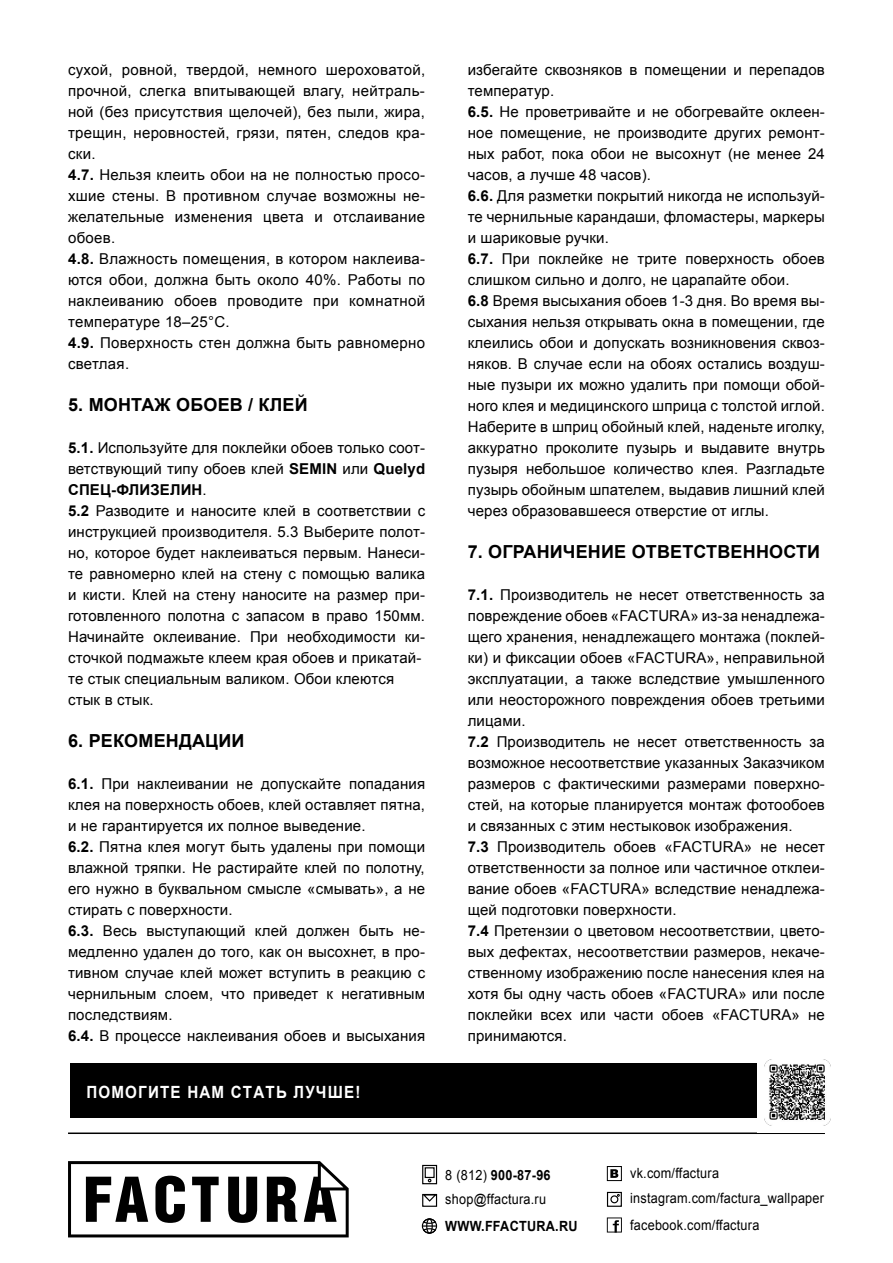
<style>
.page{position:relative;width:893px;height:1263px;background:#fff}
.page>*{position:absolute;margin:0;border:0;box-sizing:border-box;transform-origin:0 0}
.t1{font:700 18px "Arial";letter-spacing:.01em;color:#000}
.t2{font:700 16.8px "Arial";letter-spacing:.08em;color:#fff;scale:.9 1}
.t3{font:15px/21px "Arial";letter-spacing:.01em;color:#000}
.t4{font:14.1px "Arial";letter-spacing:.02em;color:#000;scale:.9 1}
.t5{font:700 14.1px "Arial";letter-spacing:.02em;color:#000;scale:.9 1}
.s1{font-weight:700}
.s2{font-weight:400}
</style>
<div class="page">
<svg style="left:68px;top:1161px;width:281px;height:76px"></svg>
<svg style="left:607px;top:1217px;width:15px;height:15px"></svg>
<div style="left:610px;top:1195px;width:8px;height:8px;border:1px solid #000;border-radius:50%"></div>
<div style="left:607px;top:1192px;width:15px;height:15px;border:1px solid #000"></div>
<svg style="left:610px;top:1169px;width:8px;height:9px"></svg>
<div style="left:607px;top:1166px;width:15px;height:15px;border:1px solid #000"></div>
<svg style="left:422px;top:1218px;width:15px;height:16px"></svg>
<div style="left:422px;top:1194px;width:15px;height:13px;border:1px solid #000"></div>
<svg style="left:422px;top:1194px;width:16px;height:8px"></svg>
<div style="left:422px;top:1165px;width:15px;height:19px;border:1px solid #000"></div>
<div style="left:425px;top:1167px;width:10px;height:11px;border:1px solid #000"></div>
<hr style="left:68px;top:1132px;width:757px;height:2px;background:#000">
<div style="left:70px;top:1063px;width:687px;height:55px;background:#000"></div>
<img style="left:765px;top:1059px;width:66px;height:66px">
<p class="t3" style="left:68px;top:59px;width:359px">сухой, ровной, твердой, немного шероховатой, прочной, слегка впитывающей влагу, нейтраль&shy;ной (без присутствия щелочей), без пыли, жира, трещин, неровностей, грязи, пятен, следов кра&shy;ски.<br><span class="s1">4.7.</span> Нельзя клеить обои на не полностью просо&shy;хшие стены. В противном случае возможны не&shy;желательные изменения цвета и отслаивание обоев.<br><span class="s1">4.8.</span> Влажность помещения, в котором наклеива&shy;ются обои, должна быть около 40%. Работы по наклеиванию обоев проводите при комнатной температуре 18–25°С.<br><span class="s1">4.9.</span> Поверхность стен должна быть равномерно светлая.</p>
<p class="t1" style="left:68px;top:392px;width:241px">5. МОНТАЖ ОбОЕВ / КЛЕЙ</p>
<p class="t3" style="left:68px;top:437px;width:359px"><span class="s1">5.1.</span> Используйте для поклейки обоев только соот&shy;ветствующий типу обоев клей <span class="s1">SEMIN</span> или <span class="s1">Quelyd СПЕЦ-ФЛИЗЕЛИН</span>.<br><span class="s1">5.2</span> Разводите и наносите клей в соответствии с инструкцией производителя. 5.3 Выберите полот&shy;но, которое будет наклеиваться первым. Нанеси&shy;те равномерно клей на стену с помощью валика и кисти. Клей на стену наносите на размер при&shy;готовленного полотна с запасом в право 150мм.<br>Начинайте оклеивание. При необходимости ки&shy;сточкой подмажьте клеем края обоев и прикатай&shy;те стык специальным валиком. Обои клеются стык в стык.</p>
<p class="t1" style="left:68px;top:728px;width:178px">6. РЕКОМЕНДАЦИИ</p>
<p class="t3" style="left:68px;top:773px;width:359px"><span class="s1">6.1.</span> При наклеивании не допускайте попадания клея на поверхность обоев, клей оставляет пятна, и не гарантируется их полное выведение.<br><span class="s1">6.2.</span> Пятна клея могут быть удалены при помощи влажной тряпки. Не растирайте клей по полотну, его нужно в буквальном смысле «смывать», а не стирать с поверхности.<br><span class="s1">6.3.</span> Весь выступающий клей должен быть не&shy;медленно удален до того, как он высохнет, в про&shy;тивном случае клей может вступить в реакцию с чернильным слоем, что приведет к негативным последствиям.<br><span class="s1">6.4.</span> В процессе наклеивания обоев и высыхания</p>
<p class="t2" style="left:86px;top:1080px;width:306px">ПОМОГИТЕ НАМ СТАТЬ ЛУЧШЕ!</p>
<p class="t3" style="left:468px;top:59px;width:359px">избегайте сквозняков в помещении и перепадов температур.<br><span class="s1">6.5.</span> Не проветривайте и не обогревайте оклеен&shy;ное помещение, не производите других ремонт&shy;ных работ, пока обои не высохнут (не менее 24 часов, а лучше 48 часов).<br><span class="s1">6.6.</span> Для разметки покрытий никогда не используй&shy;те чернильные карандаши, фломастеры, маркеры и шариковые ручки.<br><span class="s1">6.7.</span> При поклейке не трите поверхность обоев слишком сильно и долго, не царапайте обои.<br><span class="s1">6.8</span> Время высыхания обоев 1-3 дня. Во время вы&shy;сыхания нельзя открывать окна в помещении, где клеились обои и допускать возникновения сквоз&shy;няков. В случае если на обоях остались воздуш&shy;ные пузыри их можно удалить при помощи обой&shy;ного клея и медицинского шприца с толстой иглой.<br>Наберите в шприц обойный клей, наденьте иголку, аккуратно проколите пузырь и выдавите внутрь пузыря небольшое количество клея. Разгладьте пузырь обойным шпателем, выдавив лишний клей через образовавшееся отверстие от иглы.</p>
<p class="t1" style="left:468px;top:539px;width:354px">7. ОГРАНИЧЕНИЕ ОТВЕТСТВЕННОСТИ</p>
<p class="t3" style="left:468px;top:584px;width:359px"><span class="s1">7.1.</span> Производитель не несет ответственность за повреждение обоев «FACTURA» из-за ненадлежа&shy;щего хранения, ненадлежащего монтажа (поклей&shy;ки) и фиксации обоев «FACTURA», неправильной эксплуатации, а также вследствие умышленного или неосторожного повреждения обоев третьими лицами.<br><span class="s1">7.2</span> Производитель не несет ответственность за возможное несоответствие указанных Заказчиком размеров с фактическими размерами поверхно&shy;стей, на которые планируется монтаж фотообоев и связанных с этим нестыковок изображения.<br><span class="s1">7.3</span> Производитель обоев «FACTURA» не несет ответственности за полное или частичное отклеи&shy;вание обоев «FACTURA» вследствие ненадлежа&shy;щей подготовки поверхности.<br><span class="s1">7.4</span> Претензии о цветовом несоответствии, цвето&shy;вых дефектах, несоответствии размеров, некаче&shy;ственному изображению после нанесения клея на хотя бы одну часть обоев «FACTURA» или после поклейки всех или части обоев «FACTURA» не принимаются.</p>
<p class="t5" style="left:445px;top:1165px;width:119px"><span class="s2">8 (812)</span> 900-87-96</p>
<p class="t4" style="left:630px;top:1164px;width:100px">vk.com/ffactura</p>
<p class="t4" style="left:445px;top:1190px;width:114px">shop@ffactura.ru</p>
<p class="t4" style="left:630px;top:1189px;width:217px">instagram.com/factura_wallpaper</p>
<p class="t5" style="left:445px;top:1216px;width:148px">WWW.FFACTURA.RU</p>
<p class="t4" style="left:630px;top:1215px;width:145px">facebook.com/ffactura</p>
</div>
